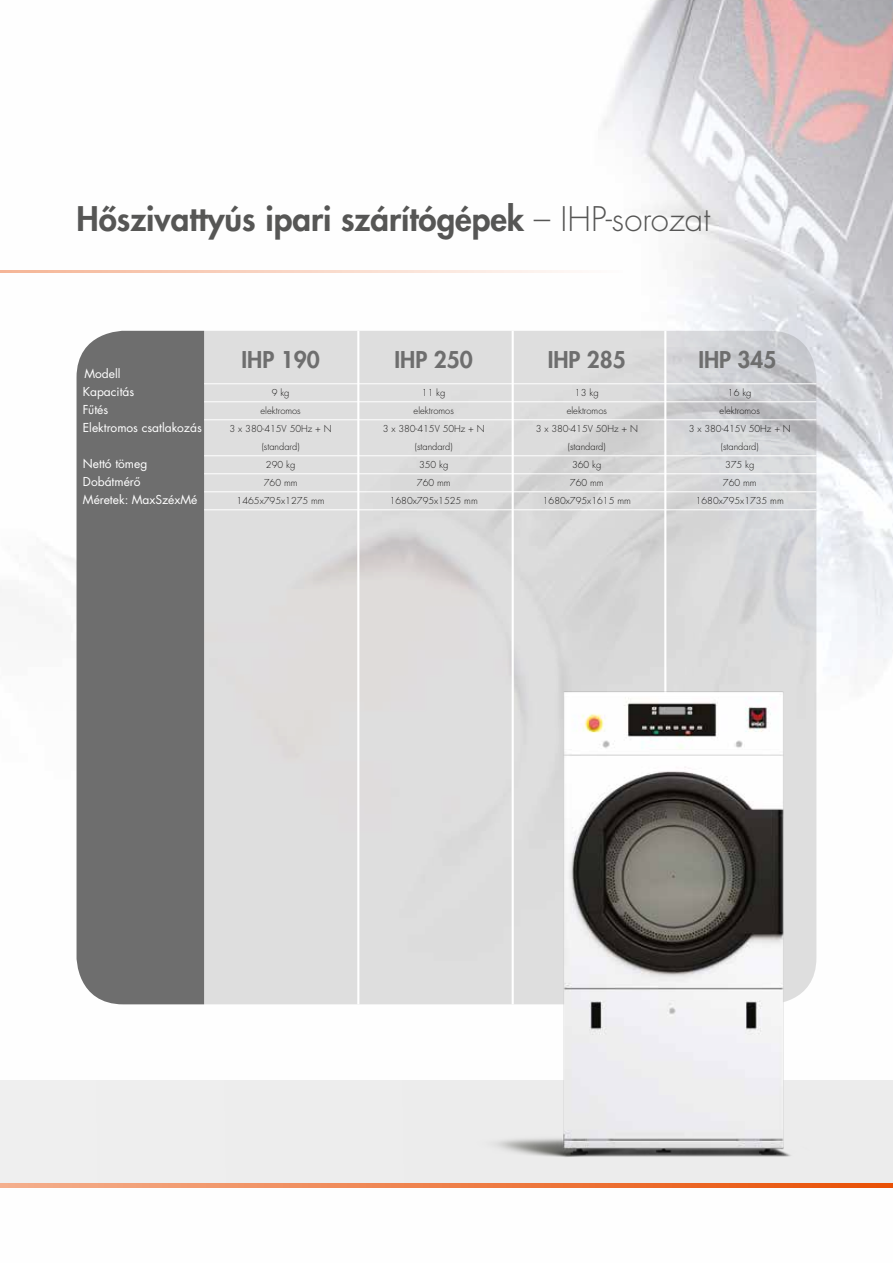
<style>
.page{position:relative;width:893px;height:1263px;background:#fff}
.page>*{position:absolute;margin:0;border:0;box-sizing:border-box;transform-origin:0 0}
.t1{font:800 33px "Futura LT Pro";color:#565655}
.t2{font:800 22.5px "Futura Std";color:#6e6e6e}
.t3{font:12px/18px "Futura LT Pro";color:#fff}
.t4{font:300 9.3px/18px "Futura Std";color:#181716;text-align:center}
.s1{font-weight:300}
</style>
<div class="page">
<img style="left:0;top:0;width:893px;height:1188px">
<div style="left:0;top:1081px;width:893px;height:102px;background:#ececec"></div>
<svg style="left:0;top:1183px;width:893px;height:4px;background:#ee824d"></svg>
<hr style="left:0;top:270px;width:622px;height:3px;background:#e94f04">
<svg style="left:204px;top:331px;width:612px;height:673px;background:#dadada"></svg>
<div style="left:77px;top:331px;width:127px;height:673px;background:#6e6e6e"></div>
<hr style="left:204px;top:383px;width:612px;height:1px;background:#fff">
<hr style="left:204px;top:401px;width:612px;height:1px;background:#fff">
<hr style="left:204px;top:419px;width:612px;height:1px;background:#fff">
<hr style="left:204px;top:455px;width:612px;height:1px;background:#fff">
<hr style="left:204px;top:473px;width:612px;height:1px;background:#fff">
<hr style="left:204px;top:491px;width:612px;height:1px;background:#fff">
<hr style="left:204px;top:509px;width:612px;height:1px;background:#fff">
<hr style="left:357px;top:331px;width:2px;height:673px;background:#fff">
<hr style="left:512px;top:331px;width:2px;height:673px;background:#fff">
<hr style="left:664px;top:331px;width:2px;height:673px;background:#fff">
<img style="left:365px;top:680px;width:472px;height:504px">
<h1 class="t1" style="left:77px;top:194px;width:635px">Hőszivattyús ipari szárítógépek <span class="s1">– IHP-sorozat</span></h1>
<p class="t3" style="left:83px;top:364px;width:120px">Modell<br>Kapacitás<br>Fűtés<br>Elektromos csatlakozás</p>
<p class="t3" style="left:83px;top:454px;width:116px">Nettó tömeg<br>Dobátmérő<br>Méretek: MaxSzéxMé</p>
<h2 class="t2" style="left:241px;top:345px;width:80px">IHP 190</h2>
<p class="t4" style="left:230px;top:384px;width:104px">9 kg<br>elektromos<br>3 x 380-415V 50Hz + N (standard)<br>290 kg<br>760 mm<br>1465x795x1275 mm</p>
<h2 class="t2" style="left:395px;top:345px;width:80px">IHP 250</h2>
<p class="t4" style="left:383px;top:384px;width:104px">11 kg<br>elektromos<br>3 x 380-415V 50Hz + N (standard)<br>350 kg<br>760 mm<br>1680x795x1525 mm</p>
<h2 class="t2" style="left:548px;top:345px;width:80px">IHP 285</h2>
<p class="t4" style="left:536px;top:384px;width:104px">13 kg<br>elektromos<br>3 x 380-415V 50Hz + N (standard)<br>360 kg<br>760 mm<br>1680x795x1615 mm</p>
<h2 class="t2" style="left:698px;top:345px;width:80px">IHP 345</h2>
<p class="t4" style="left:689px;top:384px;width:104px">16 kg<br>elektromos<br>3 x 380-415V 50Hz + N (standard)<br>375 kg<br>760 mm<br>1680x795x1735 mm</p>
</div>
